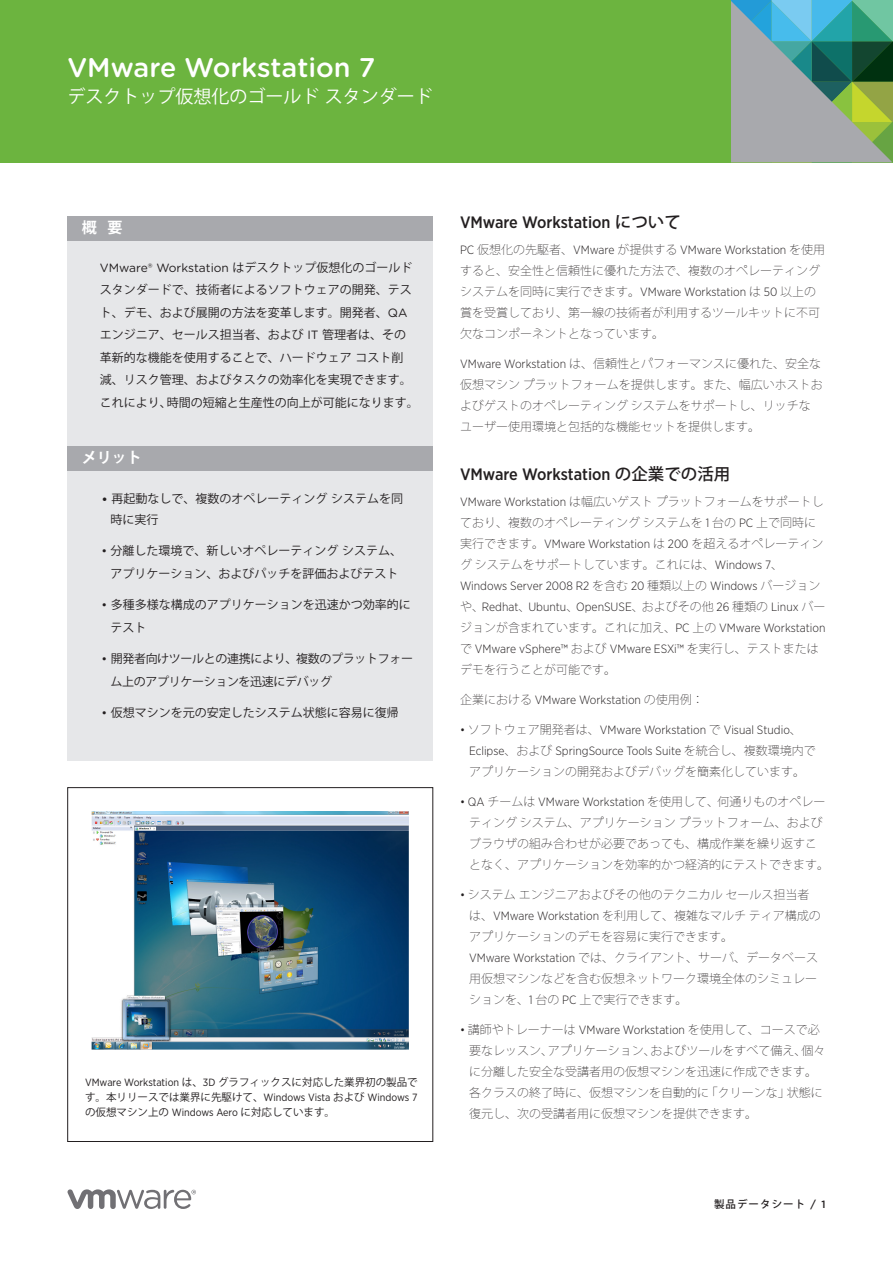
<style>
.page{position:relative;width:893px;height:1263px;background:#fff}
.page>*{position:absolute;margin:0;border:0;box-sizing:border-box;transform-origin:0 0}
._1a_Main_Title{font:500 27px "Gotham Rounded";color:#fff}
._1b_Main_Subtitle{font:18px "Koz Go Pro";color:#fff}
._4a_Subhead_1{font:500 16.5px "Gotham Narrow";color:#231f20}
._3a_Glance_Head{font:700 15px "Koz Go Pro";color:#fff}
._5a_Body{font:200 12px/21px "Koz Go Pro";color:#231f20}
._5b_Body_w__bullets{font:200 12px/21px "Koz Go Pro";color:#231f20}
._3b_Glance_Body{font:12px/22.5px "Koz Go Pro";color:#231f20}
._3c_Glance_Body_w__b{font:12px/22.5px "Koz Go Pro";color:#231f20}
._5b_Body_w__bullets-2{font:300 12px/21px "Gotham Narrow";color:#231f20}
._3c_Glance_Body_w__b-2{font:12px/22.5px "Koz Go Pro";letter-spacing:-.03em;color:#231f20}
._5a_Body-2{font:300 12px "Gotham Narrow";color:#231f20}
.Caption{font:10.5px/15px "Koz Go Pro";color:#231f20;text-align:justify}
.Folio{font:500 10.5px "Koz Go Pro";letter-spacing:.1em;color:#231f20}
.s1{font-family:"Gotham Rounded"}
.s2{font-family:"Gotham Rounded";font-size:13.5px}
.s3{font-family:"Gotham Narrow"}
.s4{font-family:"Koz Go Pro"}
.s5{font-family:"Gotham Narrow";font-weight:300}
.s6{font-family:"Koz Go Pro";font-weight:200}
.s7{font-family:"Gotham"}
</style>
<div class="page">
<div style="left:0;top:0;width:893px;height:162px;background:#6cb43f"></div>
<svg style="left:731px;top:0;width:162px;height:162px;background:#78a097"></svg>
<div style="left:68px;top:224px;width:365px;height:537px;background:#e6e7e9"></div>
<div style="left:68px;top:216px;width:365px;height:24px;background:#a8a9ad"></div>
<div style="left:68px;top:446px;width:365px;height:24px;background:#a8a9ad"></div>
<svg style="left:68px;top:1189px;width:128px;height:20px"></svg>
<img style="left:92px;top:811px;width:317px;height:238px">
<div style="left:67px;top:787px;width:366px;height:355px;border:1px solid #231f20"></div>
<p class="_1a_Main_Title" style="left:68px;top:48px;width:309px">VMware Workstation 7</p>
<p class="_1b_Main_Subtitle" style="left:68px;top:85px;width:367px">デスクトップ仮想化のゴールドスタンダード</p>
<p class="_3a_Glance_Head" style="left:82px;top:217px;width:42px">概 要</p>
<p class="_3b_Glance_Body" style="left:100px;top:256px;width:321px"><span class="s1">VMware® Workstation</span> はデスクトップ仮想化のゴールドスタンダードで、技術者によるソフトウェアの開発、テスト、デモ、および展開の方法を変革します。開発者、<span class="s1">QA</span>エンジニア、セールス担当者、および <span class="s1">IT</span> 管理者は、その革新的な機能を使用することで、ハードウェアコスト削<br>減、リスク管理、およびタスクの効率化を実現できます。これにより、時間の短縮と生産性の向上が可能になります。</p>
<p class="_3a_Glance_Head" style="left:82px;top:448px;width:61px">メリット</p>
<p class="_3c_Glance_Body_w__b" style="left:111px;top:489px;width:294px;line-height:20.2px;text-indent:-9px"><span class="s2">•</span> 再起動なしで、複数のオペレーティングシステムを同時に実行</p>
<p class="_3c_Glance_Body_w__b" style="left:101px;top:540px;width:302px;text-align:center"><span class="s1">•</span> 分離した環境で、新しいオペレーティングシステム、アプリケーション、およびパッチを評価およびテスト</p>
<p class="_3c_Glance_Body_w__b" style="left:111px;top:594px;width:302px;text-indent:-9px"><span class="s1">•</span> 多種多様な構成のアプリケーションを迅速かつ効率的にテスト</p>
<p class="_3c_Glance_Body_w__b-2" style="left:111px;top:648px;width:304px;text-indent:-9px"><span class="s1">•</span> 開発者向けツールとの連携により、複数のプラットフォーム上のアプリケーションを迅速にデバッグ</p>
<p class="_3c_Glance_Body_w__b" style="left:101px;top:702px;width:299px"><span class="s1">•</span> 仮想マシンを元の安定したシステム状態に容易に復帰</p>
<p class="Caption" style="left:85px;top:1075px;width:334px"><span class="s3">VMware Workstation</span> は、<span class="s3">3D</span> グラフィックスに対応した業界初の製品です。本リリースでは業界に先駆けて、<span class="s3">Windows Vista</span> および <span class="s3">Windows 7</span>の仮想マシン上の <span class="s3">Windows Aero</span> に対応しています。</p>
<p class="_4a_Subhead_1" style="left:460px;top:212px;width:222px">VMware Workstation <span class="s4">について</span></p>
<p class="_5a_Body" style="left:460px;top:239px;width:367px"><span class="s5">PC</span> 仮想化の先駆者、<span class="s5">VMware</span> が提供する <span class="s5">VMware Workstation</span> を使用すると、安全性と信頼性に優れた方法で、複数のオペレーティングシステムを同時に実行できます。<span class="s5">VMware Workstation</span> は <span class="s5">50</span> 以上の賞を受賞しており、第一線の技術者が利用するツールキットに不可欠なコンポーネントとなっています。</p>
<p class="_5a_Body" style="left:460px;top:353px;width:364px"><span class="s5">VMware Workstation</span> は、信頼性とパフォーマンスに優れた、安全な仮想マシンプラットフォームを提供します。また、幅広いホストおよびゲストのオペレーティングシステムをサポートし、リッチなユーザー使用環境と包括的な機能セットを提供します。</p>
<p class="_4a_Subhead_1" style="left:460px;top:464px;width:272px">VMware Workstation <span class="s4">の企業での活用</span></p>
<p class="_5a_Body" style="left:460px;top:491px;width:367px"><span class="s5">VMware Workstation</span> は幅広いゲストプラットフォームをサポートしており、複数のオペレーティングシステムを <span class="s5">1</span> 台の <span class="s5">PC</span> 上で同時に実行できます。<span class="s5">VMware Workstation</span> は <span class="s5">200</span> を超えるオペレーティングシステムをサポートしています。これには、<span class="s5">Windows 7</span>、<span class="s5">Windows Server 2008 R2</span> を含む <span class="s5">20</span> 種類以上の <span class="s5">Windows</span> バージョンや、<span class="s5">Redhat</span>、<span class="s5">Ubuntu</span>、<span class="s5">OpenSUSE</span>、およびその他 <span class="s5">26</span> 種類の <span class="s5">Linux</span> バージョンが含まれています。これに加え、<span class="s5">PC</span> 上の <span class="s5">VMware Workstation</span>で <span class="s5">VMware vSphere™</span> および <span class="s5">VMware ESXi™</span> を実行し、テストまたはデモを行うことが可能です。</p>
<p class="_5a_Body-2" style="left:460px;top:692px;width:245px"><span class="s6">企業における</span> VMware Workstation <span class="s6">の使用例：</span></p>
<p class="_5b_Body_w__bullets-2" style="left:469px;top:719px;width:348px;text-indent:-9px">• <span class="s6">ソフトウェア開発者は、</span>VMware Workstation <span class="s6">で</span> Visual Studio<span class="s6">、<br></span>Eclipse<span class="s6">、および</span> SpringSource Tools Suite <span class="s6">を統合し、複数環境内でアプリケーションの開発およびデバッグを簡素化しています。</span></p>
<p class="_5b_Body_w__bullets" style="left:469px;top:791px;width:361px;text-indent:-9px"><span class="s5">• QA</span> チームは <span class="s5">VMware Workstation</span> を使用して、何通りものオペレーティングシステム、アプリケーションプラットフォーム、およびブラウザの組み合わせが必要であっても、構成作業を繰り返すことなく、アプリケーションを効率的かつ経済的にテストできます。</p>
<p class="_5b_Body_w__bullets" style="left:469px;top:884px;width:353px;text-indent:-9px"><span class="s5">•</span> システムエンジニアおよびその他のテクニカルセールス担当者は、<span class="s5">VMware Workstation</span> を利用して、複雑なマルチティア構成のアプリケーションのデモを容易に実行できます。<br><span class="s5">VMware Workstation</span> では、クライアント、サーバ、データベース用仮想マシンなどを含む仮想ネットワーク環境全体のシミュレーションを、<span class="s5">1</span> 台の <span class="s5">PC</span> 上で実行できます。</p>
<p class="_5b_Body_w__bullets" style="left:469px;top:1019px;width:358px;text-indent:-9px"><span class="s5">•</span> 講師やトレーナーは <span class="s5">VMware Workstation</span> を使用して、コースで必要なレッスン、アプリケーション、およびツールをすべて備え、個々に分離した安全な受講者用の仮想マシンを迅速に作成できます。各クラスの終了時に、仮想マシンを自動的に「クリーンな」状態に復元し、次の受講者用に仮想マシンを提供できます。</p>
<p class="Folio" style="left:714px;top:1197px;width:113px">製品データシート <span class="s7">/ 1</span></p>
</div>
